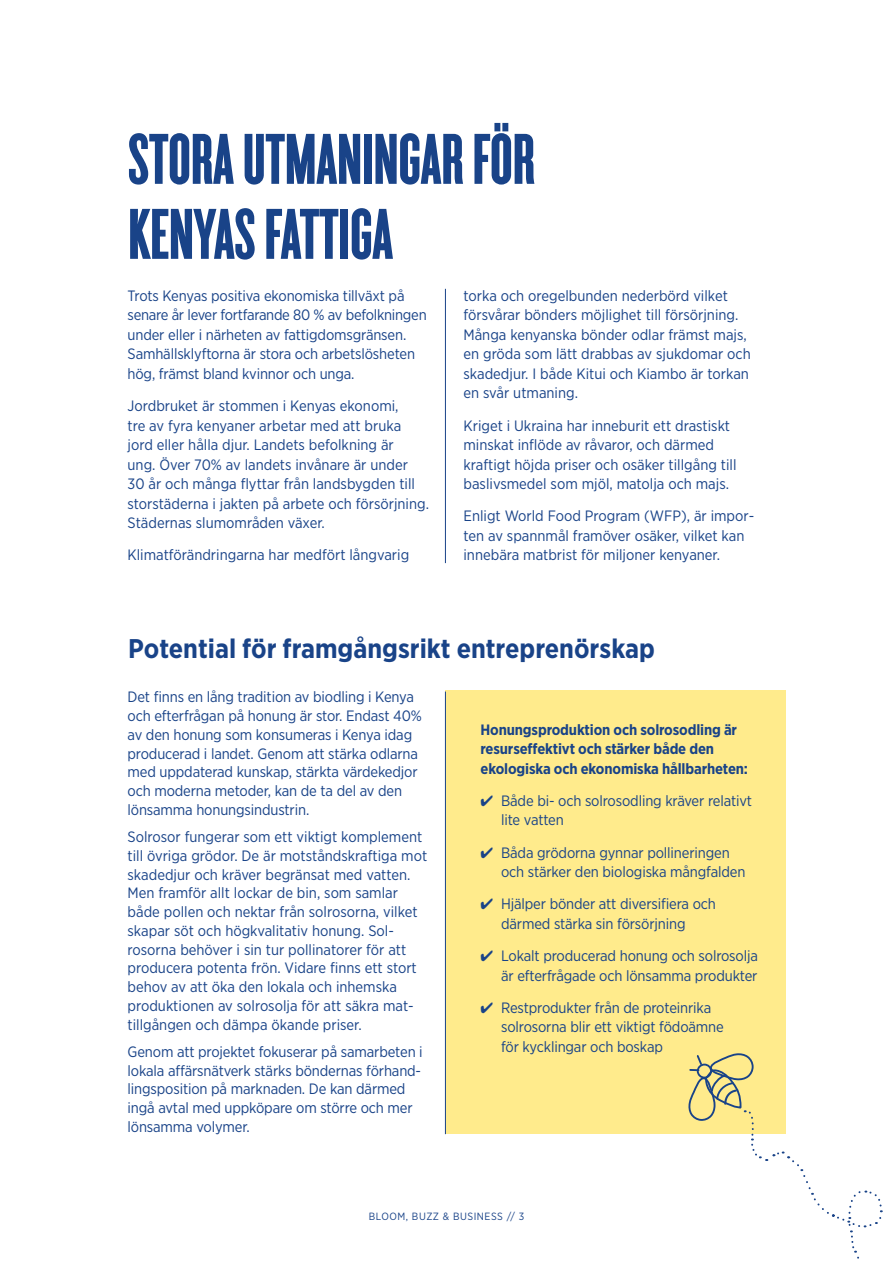
<style>
.page{position:relative;width:893px;height:1263px;background:#fff}
.page>*{position:absolute;margin:0;border:0;box-sizing:border-box;transform-origin:0 0}
.t1{font:75px/75px "Cyclone Layers Background";color:#194388}
.t2{font:700 27px "Gotham Narrow";color:#194388}
.t3{font:15px/19.5px "Gotham Narrow";letter-spacing:-.01em;color:#194388}
.t4{font:700 15px/19.5px "Gotham Narrow";letter-spacing:-.01em;color:#194388}
._2_Mellis{font:10.5px "Gotham Narrow";letter-spacing:.05em;color:#194388}
</style>
<div class="page">
<hr style="left:445px;top:289px;width:1px;height:274px;background:#194388">
<div style="left:445px;top:690px;width:341px;height:444px;background:#ffeb8c"></div>
<hr style="left:445px;top:691px;width:1px;height:443px;background:#194388">
<svg style="left:688px;top:1053px;width:195px;height:206px"></svg>
<p class="t1" style="left:128px;top:119px;width:408px">STORA UTMANINGAR FÖR<br>KENYAS FATTIGA</p>
<p class="t3" style="left:128px;top:285px;width:301px">Trots Kenyas positiva ekonomiska tillväxt på senare år lever fortfarande 80 % av befolkningen under eller i närheten av fattigdomsgränsen.<br>Samhällsklyftorna är stora och arbetslösheten hög, främst bland kvinnor och unga.</p>
<p class="t3" style="left:128px;top:396px;width:303px">Jordbruket är stommen i Kenyas ekonomi,<br>tre av fyra kenyaner arbetar med att bruka jord eller hålla djur. Landets befolkning är<br>ung. Över 70% av landets invånare är under<br>30 år och många flyttar från landsbygden till storstäderna i jakten på arbete och försörjning.<br>Städernas slumområden växer.</p>
<p class="t3" style="left:128px;top:545px;width:283px">Klimatförändringarna har medfört långvarig</p>
<p class="t3" style="left:463px;top:285px;width:289px">torka och oregelbunden nederbörd vilket försvårar bönders möjlighet till försörjning.<br>Många kenyanska bönder odlar främst majs, en gröda som lätt drabbas av sjukdomar och skadedjur. I både Kitui och Kiambo är torkan en svår utmaning.</p>
<p class="t3" style="left:463px;top:415px;width:274px">Kriget i Ukraina har inneburit ett drastiskt minskat inflöde av råvaror, och därmed kraftigt höjda priser och osäker tillgång till baslivsmedel som mjöl, matolja och majs.</p>
<p class="t3" style="left:463px;top:506px;width:292px">Enligt World Food Program (WFP), är impor&shy;ten av spannmål framöver osäker, vilket kan innebära matbrist för miljoner kenyaner.</p>
<p class="t2" style="left:128px;top:631px;width:528px">Potential för framgångsrikt entreprenörskap</p>
<p class="t3" style="left:128px;top:687px;width:296px;line-height:18.8px">Det finns en lång tradition av biodling i Kenya och efterfrågan på honung är stor. Endast 40% av den honung som konsumeras i Kenya idag producerad i landet. Genom att stärka odlarna med uppdaterad kunskap, stärkta värdekedjor och moderna metoder, kan de ta del av den lönsamma honungsindustrin.</p>
<p class="t3" style="left:128px;top:827px;width:301px;line-height:18.8px">Solrosor fungerar som ett viktigt komplement till övriga grödor. De är motståndskraftiga mot skadedjur och kräver begränsat med vatten.<br>Men framför allt lockar de bin, som samlar både pollen och nektar från solrosorna, vilket skapar söt och högkvalitativ honung. Sol&shy;rosorna behöver i sin tur pollinatorer för att producera potenta frön. Vidare finns ett stort behov av att öka den lokala och inhemska produktionen av solrosolja för att säkra mat&shy;tillgången och dämpa ökande priser.</p>
<p class="t3" style="left:128px;top:1042px;width:297px;line-height:18.8px">Genom att projektet fokuserar på samarbeten i lokala affärsnätverk stärks böndernas förhand&shy;lingsposition på marknaden. De kan därmed ingå avtal med uppköpare om större och mer lönsamma volymer.</p>
<p class="t4" style="left:480px;top:719px;width:269px">Honungsproduktion och solrosodling är resurseffektivt och stärker både den ekologiska och ekonomiska hållbarheten:</p>
<p class="t3" style="left:501px;top:790px;width:252px;text-indent:-21px">✔ Både bi- och solrosodling kräver relativt lite vatten</p>
<p class="t3" style="left:501px;top:842px;width:246px;text-indent:-21px">✔ Båda grödorna gynnar pollineringen och stärker den biologiska mångfalden</p>
<p class="t3" style="left:501px;top:894px;width:216px;text-indent:-21px">✔ Hjälper bönder att diversifiera och därmed stärka sin försörjning</p>
<p class="t3" style="left:480px;top:946px;width:279px;text-align:right">✔ Lokalt producerad honung och solrosolja är efterfrågade och lönsamma produkter</p>
<p class="t3" style="left:501px;top:997px;width:224px;text-indent:-21px">✔ Restprodukter från de proteinrika solrosorna blir ett viktigt födoämne för kycklingar och boskap</p>
<p class="_2_Mellis" style="left:369px;top:1209px;width:157px">BLOOM, BUZZ &amp; BUSINESS // 3</p>
</div>
